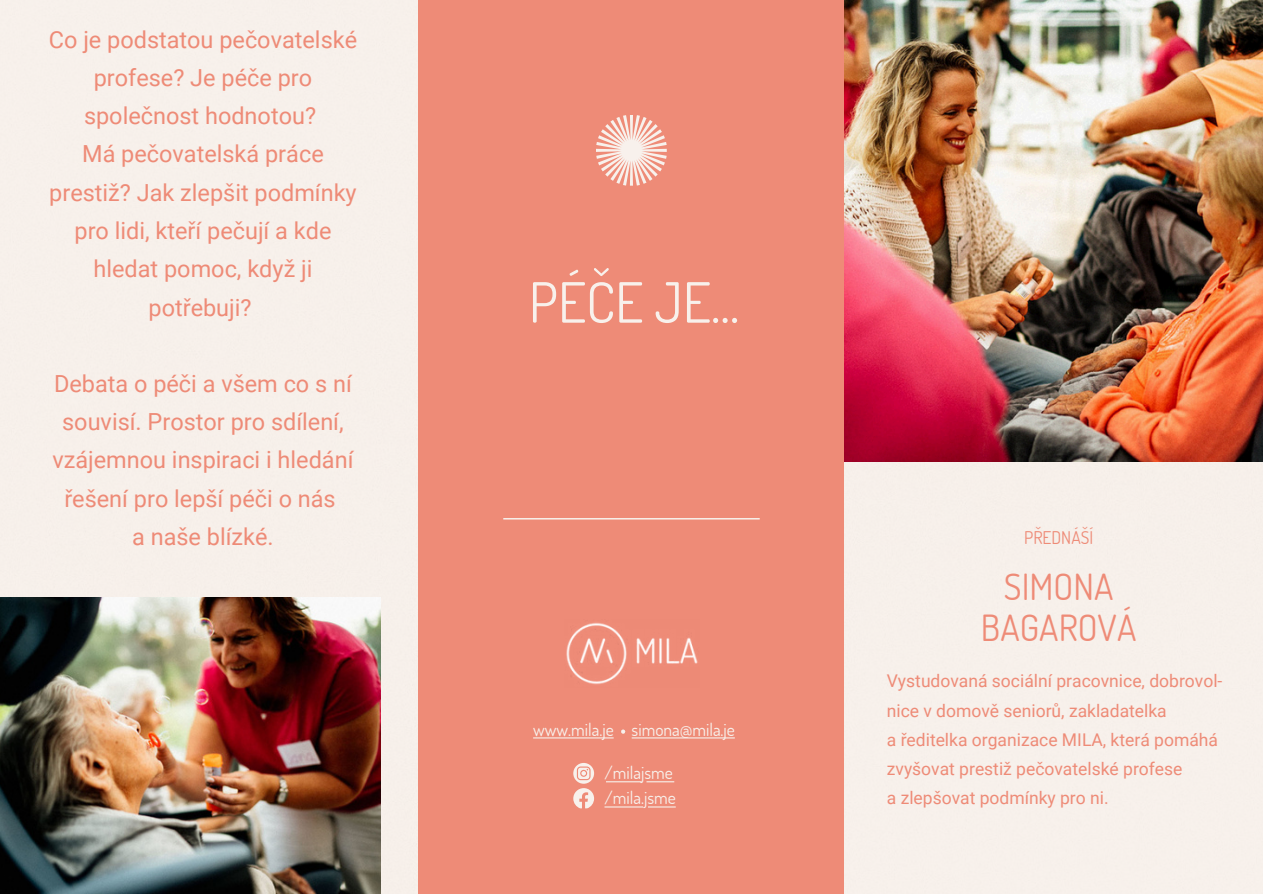
<style>
.page{position:relative;width:1263px;height:894px;background:#fff}
.page>*{position:absolute;margin:0;border:0;box-sizing:border-box;transform-origin:0 0}
.t1{font:55.5px "Dosis";color:#f8f1ec}
.t2{font:36px/41.7px "Dosis";color:#ee8b77;text-align:center}
.t3{font:23.55px/38.2px "Roboto";color:#ee8b77;text-align:center}
.t4{font:17.55px/29.2px "Roboto";color:#ee8b77}
.t5{font:17.55px "Dosis";color:#f8f1ec}
.t6{font:17.55px "Dosis";color:#ee8b77}
</style>
<div class="page">
<div style="left:0;top:0;width:1263px;height:893px;background:#f7f0eb"></div>
<div style="left:419px;top:0;width:425px;height:893px;background:#ee8b77"></div>
<img style="left:844px;top:0;width:419px;height:461px">
<svg style="left:596px;top:115px;width:71px;height:71px"></svg>
<img style="left:0;top:597px;width:380px;height:296px">
<img style="left:503px;top:518px;width:257px;height:1px">
<img style="left:566px;top:622px;width:132px;height:63px">
<svg style="left:606px;top:781px;width:68px;height:1px"></svg>
<svg style="left:573px;top:763px;width:21px;height:45px"></svg>
<svg style="left:604px;top:806px;width:72px;height:1px"></svg>
<img style="left:533px;top:729px;width:202px;height:10px">
<p class="t3" style="left:49px;top:20px;width:310px">Co je podstatou pečovatelské profese? Je péče pro společnost hodnotou?<br>Má pečovatelská práce prestiž? Jak zlepšit podmínky pro lidi, kteří pečují a kde hledat pomoc, když ji potřebuji?</p>
<p class="t3" style="left:52px;top:364px;width:303px">Debata o péči a všem co s ní souvisí. Prostor pro sdílení, vzájemnou inspiraci i hledání řešení pro lepší péči o nás<br>a naše blízké.</p>
<p class="t1" style="left:529px;top:265px;width:212px">PÉČE JE...</p>
<p class="t5" style="left:533px;top:717px;width:82px">www.mila.je</p>
<h2 class="t5" style="left:632px;top:717px;width:105px">simona@mila.je</h2>
<h2 class="t5" style="left:604px;top:761px;width:70px">/milajsme</h2>
<p class="t5" style="left:604px;top:785px;width:73px">/mila.jsme</p>
<h1 class="t6" style="left:1024px;top:526px;width:71px">PŘEDNÁŠÍ</h1>
<h1 class="t2" style="left:981px;top:564px;width:157px">SIMONA<br>BAGAROVÁ</h1>
<p class="t4" style="left:887px;top:666px;width:337px">Vystudovaná sociální pracovnice, dobrovol&shy;nice v domově seniorů, zakladatelka<br>a ředitelka organizace MILA, která pomáhá zvyšovat prestiž pečovatelské profese<br>a zlepšovat podmínky pro ni.</p>
</div>
